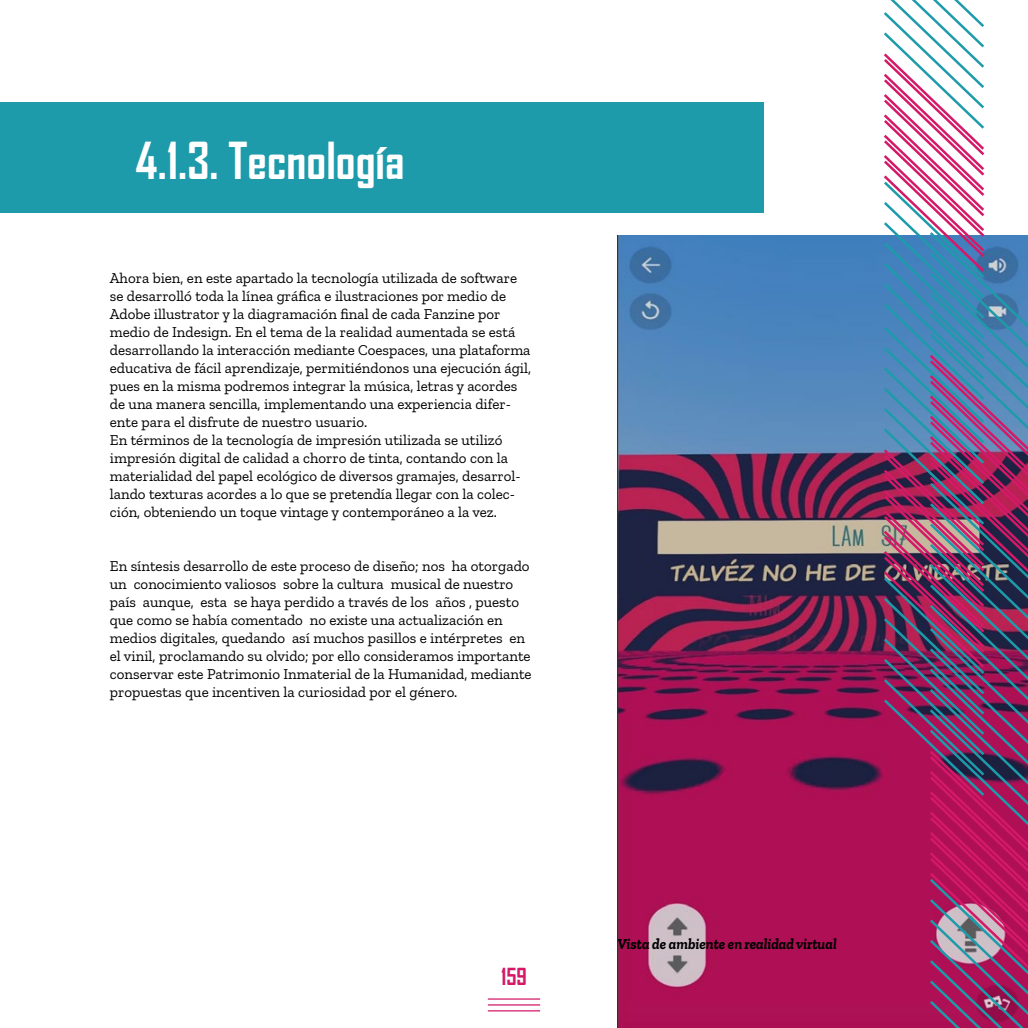
<style>
.page{position:relative;width:1028px;height:1028px;background:#fff}
.page>*{position:absolute;margin:0;border:0;box-sizing:border-box;transform-origin:0 0}
.t1{font:700 48.75px "Agency FB";color:#fff}
.t2{font:700 22.5px "Agency FB";color:#d31967}
.t3{font:italic 700 15.25px "Zilla Slab";color:#000;scale:.95 1}
.t4{font:15px/18px "Zilla Slab";color:#000}
</style>
<div class="page">
<div style="left:0;top:102px;width:763px;height:111px;background:#1e9bab"></div>
<img style="left:617px;top:236px;width:264px;height:792px">
<img style="left:881px;top:0;width:147px;height:1028px">
<hr style="left:488px;top:998px;width:52px;height:1px;background:#d31967">
<hr style="left:488px;top:1010px;width:52px;height:1px;background:#d31967">
<hr style="left:488px;top:1004px;width:52px;height:1px;background:#d31967">
<h1 class="t1" style="left:136px;top:130px;width:270px">4.1.3. Tecnología</h1>
<p class="t4" style="left:110px;top:269px;width:423px">Ahora bien, en este apartado la tecnología utilizada de software se desarrolló toda la línea gráfica e ilustraciones por medio de Adobe illustrator y la diagramación final de cada Fanzine por medio de Indesign. En el tema de la realidad aumentada se está desarrollando la interacción mediante Coespaces, una plataforma educativa de fácil aprendizaje, permitiéndonos una ejecución ágil, pues en la misma podremos integrar la música, letras y acordes de una manera sencilla, implementando una experiencia difer&shy;ente para el disfrute de nuestro usuario.<br>En términos de la tecnología de impresión utilizada se utilizó impresión digital de calidad a chorro de tinta, contando con la materialidad del papel ecológico de diversos gramajes, desarrol&shy;lando texturas acordes a lo que se pretendía llegar con la colec&shy;ción, obteniendo un toque vintage y contemporáneo a la vez.</p>
<p class="t4" style="left:110px;top:557px;width:423px">En síntesis desarrollo de este proceso de diseño; nos ha otorgado un conocimiento valiosos sobre la cultura musical de nuestro país aunque, esta se haya perdido a través de los años , puesto que como se había comentado no existe una actualización en medios digitales, quedando así muchos pasillos e intérpretes en el vinil, proclamando su olvido; por ello consideramos importante conservar este Patrimonio Inmaterial de la Humanidad, mediante propuestas que incentiven la curiosidad por el género.</p>
<h2 class="t2" style="left:501px;top:962px;width:27px">159</h2>
<p class="t3" style="left:617px;top:935px;width:232px">Vista de ambiente en realidad virtual</p>
</div>
